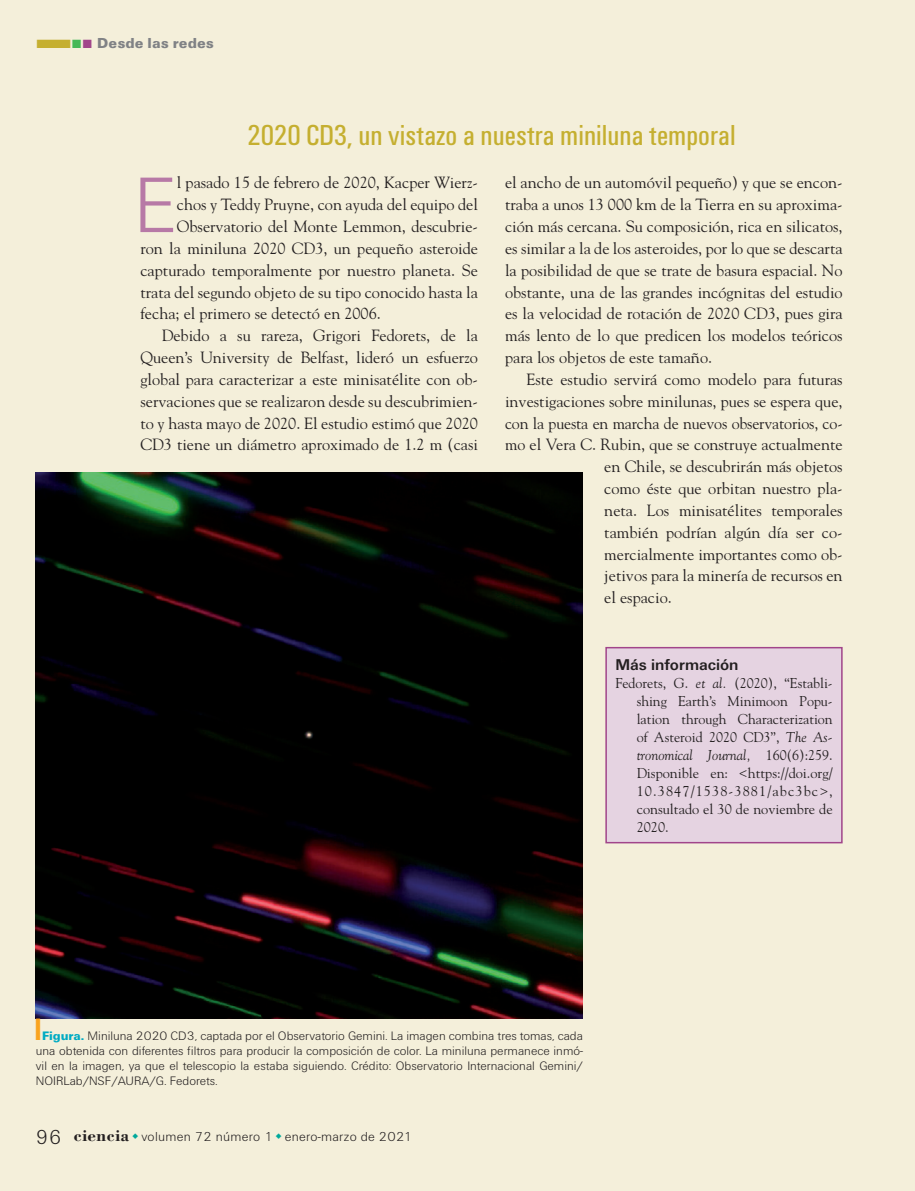
<style>
.page{position:relative;width:915px;height:1191px;background:#fff}
.page>*{position:absolute;margin:0;border:0;box-sizing:border-box;transform-origin:0 0}
._02_Normal_Capitular{font:300 81.6px "Unitus T";color:#b779a6}
._01_Titulo_Actualida{font:condensed 30px "Unitus T";color:#c5af30}
._02_Normal_Capitular-2{font:16.2px/21.8px "Goudy";color:#231f20;text-align:justify}
._01_Subtitulo1{font:700 16.2px "Unitus T";color:#231f20}
.t1{font:900 15px "Unitus T";letter-spacing:.005em;color:#808285}
._06_Bibliografia{font:14.25px/18px "Goudy";color:#231f20;text-align:justify}
.t2{font:300 13.5px "Unitus T";letter-spacing:.02em;color:#231f20}
.t3{font:300 12.75px/15px "Unitus T";color:#231f20;text-align:justify}
.s1{color:#c5af30}
.s2{color:#46b857}
.s3{color:#a1458a}
.s4{font-style:italic}
.s5{color:#f9a31e}
.s6{font-weight:900;color:#00abc3}
.s7{font-size:21px}
.s8{font-family:"Bodoni";font-weight:700;font-size:17.25px}
</style>
<div class="page">
<div style="left:0;top:0;width:914px;height:1191px;background:#f4efda"></div>
<img style="left:36px;top:472px;width:546px;height:546px">
<div style="left:606px;top:647px;width:235px;height:195px;background:#e5d3e1"></div>
<div style="left:605px;top:647px;width:237px;height:196px;border:2px solid #a1458a"></div>
<p class="t1" style="left:36px;top:34px;width:180px"><span class="s1">■</span><span class="s2">■</span><span class="s3">■</span> Desde las redes</p>
<p class="_01_Titulo_Actualida" style="left:247px;top:117px;width:489px">2020 CD3, un vistazo a nuestra miniluna temporal</p>
<p class="_02_Normal_Capitular" style="left:134px;top:157px;width:45px">E</p>
<p class="_02_Normal_Capitular-2" style="left:177px;top:171px;width:302px">l pasado 15 de febrero de 2020, Kacper Wierz-</p>
<p class="_02_Normal_Capitular-2" style="left:177px;top:193px;width:302px">chos y Teddy Pruyne, con ayuda del equipo del</p>
<p class="_02_Normal_Capitular-2" style="left:177px;top:215px;width:302px">Observatorio del Monte Lemmon, descubrie-</p>
<p class="_02_Normal_Capitular-2" style="left:140px;top:237px;width:339px">ron la miniluna 2020 CD3, un pequeño asteroide</p>
<p class="_02_Normal_Capitular-2" style="left:140px;top:259px;width:339px">capturado temporalmente por nuestro planeta. Se</p>
<p class="_02_Normal_Capitular-2" style="left:140px;top:280px;width:339px">trata del segundo objeto de su tipo conocido hasta la</p>
<p class="_02_Normal_Capitular-2" style="left:140px;top:302px;width:242px">fecha; el primero se detectó en 2006.</p>
<p class="_02_Normal_Capitular-2" style="left:140px;top:324px;width:339px;text-indent:21px">Debido a su rareza, Grigori Fedorets, de la Queen’s University de Belfast, lideró un esfuerzo global para caracterizar a este minisatélite con ob&shy;servaciones que se realizaron desde su descubrimien&shy;to y hasta mayo de 2020. El estudio estimó que 2020<br>CD3 tiene un diámetro aproximado de 1.2 m (casi</p>
<p class="_02_Normal_Capitular-2" style="left:505px;top:171px;width:339px">el ancho de un automóvil pequeño) y que se encon&shy;traba a unos 13 000 km de la Tierra en su aproxima&shy;ción más cercana. Su composición, rica en silicatos, es similar a la de los asteroides, por lo que se descarta la posibilidad de que se trate de basura espacial. No obstante, una de las grandes incógnitas del estudio es la velocidad de rotación de 2020 CD3, pues gira más lento de lo que predicen los modelos teóricos para los objetos de este tamaño.</p>
<p class="_02_Normal_Capitular-2" style="left:526px;top:368px;width:318px">Este estudio servirá como modelo para futuras</p>
<p class="_02_Normal_Capitular-2" style="left:505px;top:390px;width:339px">investigaciones sobre minilunas, pues se espera que,</p>
<p class="_02_Normal_Capitular-2" style="left:505px;top:411px;width:339px">con la puesta en marcha de nuevos observatorios, co-</p>
<p class="_02_Normal_Capitular-2" style="left:505px;top:433px;width:339px">mo el Vera C. Rubin, que se construye actualmente</p>
<p class="_02_Normal_Capitular-2" style="left:604px;top:455px;width:240px">en Chile, se descubrirán más objetos</p>
<p class="_02_Normal_Capitular-2" style="left:604px;top:477px;width:240px">como éste que orbitan nuestro pla-</p>
<p class="_02_Normal_Capitular-2" style="left:604px;top:499px;width:240px">neta. Los minisatélites temporales</p>
<p class="_02_Normal_Capitular-2" style="left:604px;top:521px;width:240px">también podrían algún día ser co-</p>
<p class="_02_Normal_Capitular-2" style="left:604px;top:542px;width:240px">mercialmente importantes como ob-</p>
<p class="_02_Normal_Capitular-2" style="left:604px;top:564px;width:240px">jetivos para la minería de recursos en</p>
<p class="_02_Normal_Capitular-2" style="left:604px;top:586px;width:69px">el espacio.</p>
<p class="_01_Subtitulo1" style="left:615px;top:654px;width:125px">Más información</p>
<p class="_06_Bibliografia" style="left:636px;top:673px;width:197px;text-indent:-21px">Fedorets, G. <span class="s4">et al.</span> (2020), “Establi&shy;shing Earth’s Minimoon Popu&shy;lation through Characterization of Asteroid 2020 CD3”, <span class="s4">The As&shy;tronomical Journal,</span> 160(6):259.<br>Disponible en: &lt;https://doi.org/ 10.3847/1538-3881/abc3bc&gt;, consultado el 30 de noviembre de 2020.</p>
<p class="t3" style="left:36px;top:1028px;width:548px"><span class="s5">■</span> <span class="s6">Figura.</span> Miniluna 2020 CD3, captada por el Observatorio Gemini. La imagen combina tres tomas, cada una obtenida con diferentes filtros para producir la composición de color. La miniluna permanece inmó&shy;vil en la imagen, ya que el telescopio la estaba siguiendo. Crédito: Observatorio Internacional Gemini/ NOIRLab/NSF/AURA/G. Fedorets.</p>
<p class="t2" style="left:36px;top:1128px;width:377px"><span class="s7">96</span> <span class="s8">ciencia</span> volumen 72 número 1 enero-marzo de 2021</p>
</div>
